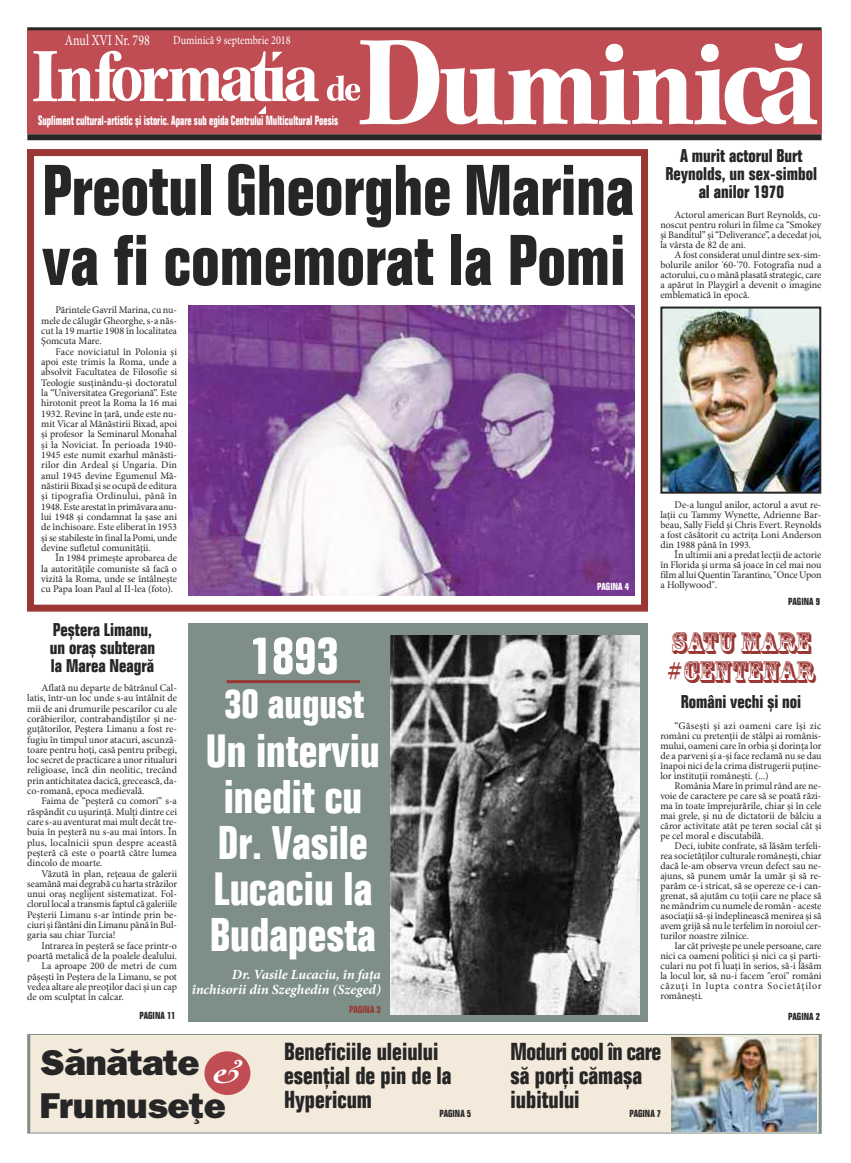
<style>
.page{position:relative;width:851px;height:1163px;background:#fff}
.page>*{position:absolute;margin:0;border:0;box-sizing:border-box;transform-origin:0 0}
.t1{font:79.3px "IZ Kepler Std Bold";color:#fff;scale:.95 1}
.t2{font:condensed 70px/70px "IZ BC Folio";letter-spacing:-.005em;color:#272627}
.t3{font:condensed 52px "IZ BC Folio";color:#fff}
.t4{font:condensed 46px/46px "IZ BC Folio";color:#fff;text-align:center}
.t5{font:condensed 41px "IZ BC Folio";color:#fff}
.t6{font:800 36px "H Franklin Gothic";letter-spacing:-.01em;color:#272627}
.t7{font:33px "MI Cochin Rom T1";color:#fff}
.t8{font:29px/29px "Rosewood Std";color:#9a3734}
.t9{font:condensed 24px/24px "IZ BC Folio";color:#272627}
.t10{font:condensed 24px/24px "IZ BC Folio";letter-spacing:-.02em;color:#272627}
.t11{font:condensed 18px/18px "IZ BC Folio";color:#272627}
.t12{font:15px "IZ Minion Pro Regular";color:#fff;scale:.8 1}
.t13{font:14px/15.2px "IZ Minion Pro Bold It";color:#fff;text-align:right}
.t14{font:condensed 13px "IZ BC Folio";color:#fff;scale:.8 1}
.t15{font:12px "IZ Minion Pro Regular";color:#fff;scale:.85 1}
.t16{font:10px/10.3px "IZ Minion Pro Regular";color:#272627;text-align:justify}
.t17{font:condensed 10px "IZ BC Folio";color:#272627}
.t18{font:condensed 10px "IZ BC Folio";color:#fff}
.t19{font:condensed 10px "IZ BC Folio";color:#9a3734}
</style>
<div class="page">
<div style="left:27px;top:1033px;width:794px;height:99px;background:#f4eadb"></div>
<img style="left:671px;top:1037px;width:145px;height:94px">
<div style="left:204px;top:1051px;width:46px;height:43px;background:#bf4d53;border-radius:50%"></div>
<hr style="left:27px;top:1033px;width:794px;height:1px;background:#7d8f87">
<hr style="left:27px;top:1034px;width:3px;height:98px;background:#7d8f87">
<hr style="left:27px;top:1132px;width:794px;height:1px;background:#7d8f87">
<hr style="left:818px;top:1033px;width:3px;height:100px;background:#7d8f87">
<div style="left:27px;top:134px;width:794px;height:6px;background:#272627"></div>
<div style="left:27px;top:30px;width:794px;height:104px;background:#bf4d53"></div>
<svg style="left:58px;top:51px;width:261px;height:63px"></svg>
<svg style="left:327px;top:40px;width:490px;height:84px"></svg>
<hr style="left:27px;top:27px;width:794px;height:3px;background:#272627">
<div style="left:27px;top:149px;width:621px;height:462px;border:7px solid #9a3734"></div>
<img style="left:663px;top:309px;width:155px;height:181px">
<div style="left:660px;top:306px;width:161px;height:187px;border:2px solid #272627"></div>
<div style="left:188px;top:623px;width:460px;height:398px;background:#7d8f87"></div>
<img style="left:390px;top:636px;width:249px;height:378px">
<img style="left:188px;top:306px;width:446px;height:289px">
<hr style="left:226px;top:680px;width:134px;height:3px;background:#9a3734">
<h1 class="t1" style="left:32px;top:45px;width:30px">I</h1>
<h3 class="t12" style="left:65px;top:34px;width:108px">Anul XVI Nr. 798</h3>
<p class="t15" style="left:173px;top:36px;width:140px">Duminic[ 9 septembrie 2018</p>
<h3 class="t14" style="left:38px;top:115px;width:376px">Supliment cultural-artistic ;i istoric. Apare sub egida Centrului Multicultural Poesis</h3>
<h2 class="t2" style="left:42px;top:161px;width:593px">Preotul Gheorghe Marina va fi comemorat la Pomi</h2>
<p class="t16" style="left:41px;top:306px;width:137px;text-indent:14px">Părintele Gavril Marina, cu nu&shy;mele de călugăr Gheorghe, s-a năs&shy;cut la 19 martie 1908 în localitatea Şomcuta Mare.</p>
<p class="t16" style="left:41px;top:347px;width:137px;text-indent:14px">Face noviciatul în Polonia și apoi este trimis la Roma, unde a absolvit Facultatea de Filosofie si Teologie susținându-și doctoratul la “Universitatea Gregoriană”. Este hirotonit preot la Roma la 16 mai 1932. Revine în țar[, unde este nu&shy;mit Vicar al Mănăstirii Bixad, apoi și profesor la Seminarul Monahal și la Noviciat. În perioada 1940- 1945 este numit exarhul mănăsti&shy;rilor din Ardeal și Ungaria. Din anul 1945 devine Egumenul Mă&shy;năstirii Bixad și se ocupă de editura și tipografia Ordinului, până în 1948. Este arestat în prim[vara anu&shy;lui 1948 și condamnat la șase ani de închisoare. Este eliberat în 1953 și se stabileste în final la Pomi, unde devine sufletul comunității.</p>
<p class="t16" style="left:41px;top:554px;width:137px;text-indent:14px">În 1984 prime;te aprobarea de la autoritățile comuniste să facă o vizită la Roma, unde se întâlne;te cu Papa Ioan Paul al II-lea (foto).</p>
<p class="t18" style="left:597px;top:582px;width:33px">PAGINA 4</p>
<h3 class="t11" style="left:50px;top:622px;width:106px">Pe;tera Limanu, un ora; subteran la Marea Neagr[</h3>
<p class="t16" style="left:27px;top:683px;width:151px;text-indent:14px">Aflată nu departe de bătrânul Cal&shy;latis, într-un loc unde s-au întâlnit de mii de ani drumurile pescarilor cu ale corăbierilor, contrabandiştilor şi ne&shy;guţătorilor, Peştera Limanu a fost re&shy;fugiu în timpul unor atacuri, ascunză&shy;toare pentru hoţi, casă pentru pribegi, loc secret de practicare a unor ritualuri religioase, încă din neolitic, trecând prin antichitatea dacică, grecească, da&shy;co-romană, epoca medievală.</p>
<p class="t16" style="left:27px;top:796px;width:151px;text-indent:14px">Faima de “peşteră cu comori” s-a răspândit cu uşurinţă. Mulţi dintre cei care s-au aventurat mai mult decât tre&shy;buia în peşteră nu s-au mai întors. În plus, localnicii spun despre această peşteră că este o poartă către lumea dincolo de moarte.</p>
<p class="t16" style="left:27px;top:869px;width:151px;text-indent:14px">Văzută în plan, reţeaua de galerii seamănă mai degrabă cu harta străzilor unui oraş neglijent sistematizat. Fol&shy;clorul local a transmis faptul că galeriile Peşterii Limanu s-ar întinde prin be&shy;ciuri şi fântâni din Limanu până în Bul&shy;garia sau chiar Turcia!</p>
<p class="t16" style="left:41px;top:941px;width:137px">Intrarea în peşteră se face printr-o</p>
<p class="t16" style="left:27px;top:951px;width:151px">poartă metalică de la poalele dealului.</p>
<p class="t16" style="left:41px;top:961px;width:137px">La aproape 200 de metri de cum</p>
<p class="t16" style="left:27px;top:972px;width:151px">păşeşti în Peştera de la Limanu, se pot</p>
<p class="t16" style="left:27px;top:982px;width:151px">vedea altare ale preoţilor daci şi un cap</p>
<p class="t16" style="left:27px;top:992px;width:98px">de om sculptat în calcar.</p>
<h3 class="t3" style="left:250px;top:636px;width:90px">1893</h3>
<h3 class="t5" style="left:224px;top:688px;width:142px">30 august</h3>
<h3 class="t4" style="left:206px;top:731px;width:175px">Un interviu inedit cu<br>Dr. Vasile<br>Lucaciu la<br>Budapesta</h3>
<h3 class="t13" style="left:192px;top:968px;width:190px">Dr. Vasile Lucaciu, `n fa\a `nchisorii din Szeghedin (Szeged)</h3>
<h3 class="t11" style="left:665px;top:148px;width:153px;text-align:center">A murit actorul Burt<br>Reynolds, un sex-simbol al anilor 1970</h3>
<p class="t16" style="left:660px;top:210px;width:163px;line-height:10px;text-indent:14px">Actorul american Burt Reynolds, cu&shy;noscut pentru roluri în filme ca “Smokey şi Banditul” şi “Deliverance”, a decedat joi, la vârsta de 82 de ani.</p>
<p class="t16" style="left:660px;top:250px;width:163px;line-height:10px;text-indent:14px">A fost considerat unul dintre sex-sim&shy;bolurile anilor '60-'70. Fotografia nud a actorului, cu o mână plasată strategic, care a apărut în Playgirl a devenit o imagine emblematică în epocă.</p>
<p class="t16" style="left:660px;top:500px;width:163px;line-height:10px;text-indent:14px">De-a lungul anilor, actorul a avut re&shy;laţii cu Tammy Wynette, Adrienne Bar&shy;beau, Sally Field şi Chris Evert. Reynolds a fost căsătorit cu actriţa Loni Anderson din 1988 până `n 1993.</p>
<p class="t16" style="left:660px;top:550px;width:163px;line-height:10px;text-indent:14px">~n ultimii ani a predat lecţii de actorie în Florida ;i urma să joace în cel mai nou film al lui Quentin Tarantino, "Once Upon a Hollywood".</p>
<p class="t17" style="left:788px;top:597px;width:33px">PAGINA 9</p>
<h3 class="t8" style="left:666px;top:628px;width:150px">SATU MARE #CENTENAR</h3>
<p class="t16" style="left:660px;top:721px;width:163px;line-height:10px;text-indent:14px">“G[se;ti ;i azi oameni care `;i zic rom]ni cu preten\ii de st]lpi ai rom]nis&shy;mului, oameni care `n orbia ;i dorin\a lor de a parveni ;i a-;i face reclam[ nu se dau `napoi nici de la crima distrugerii pu\ine&shy;lor institu\ii rom]ne;ti. (...)</p>
<p class="t16" style="left:660px;top:781px;width:163px;line-height:10px;text-indent:14px">Rom]nia Mare `n primul r]nd are ne&shy;voie de caractere pe care s[ se poat[ r[zi&shy;ma `n toate `mprejur[rile, chiar ;i `n cele mai grele, ;i nu de dictatorii de b]lciu a c[ror activitate at]t pe teren social c]t ;i pe cel moral e discutabil[.</p>
<p class="t16" style="left:660px;top:841px;width:163px;line-height:10px;text-indent:14px">Deci, iubite confrate, s[ l[s[m terfeli&shy;rea societ[\ilor culturale rom]ne;ti, chiar dac[ le-am observa vreun defect sau ne&shy;ajuns, s[ punem um[r la um[r ;i s[ re&shy;par[m ce-i stricat, s[ se opereze ce-i can&shy;grenat, s[ ajut[m cu to\ii care ne place s[ ne m]ndrim cu numele de rom]n - aceste asocia\ii s[-;i `ndeplineasc[ menirea ;i s[ avem grij[ s[ nu le terfelim `n noroiul cer&shy;turilor noastre zilnice.</p>
<p class="t16" style="left:660px;top:941px;width:163px;line-height:10px;text-indent:14px">Iar c]t prive;te pe unele persoane, care nici ca oameni politici ;i nici ca ;i parti&shy;culari nu pot fi lua\i `n serios, s[-i l[s[m la locul lor, s[ nu-i facem "eroi" rom]ni c[zu\i `n lupta contra Societ[\ilor rom]ne;ti.</p>
<h3 class="t11" style="left:680px;top:693px;width:122px">Rom]ni vechi ;i noi</h3>
<p class="t19" style="left:349px;top:1005px;width:33px">PAGINA 3</p>
<p class="t17" style="left:139px;top:1011px;width:38px">PAGINA 11</p>
<p class="t17" style="left:788px;top:1012px;width:33px">PAGINA 2</p>
<h3 class="t6" style="left:40px;top:1041px;width:161px">S`n`tate</h3>
<h3 class="t9" style="left:284px;top:1041px;width:169px">Beneficiile uleiului esen\ial de pin de la<br>Hypericum</h3>
<p class="t17" style="left:439px;top:1109px;width:33px">PAGINA 5</p>
<h3 class="t7" style="left:213px;top:1052px;width:31px">&amp;</h3>
<h3 class="t6" style="left:40px;top:1083px;width:188px">Frumuse]e</h3>
<h3 class="t10" style="left:510px;top:1041px;width:152px">Moduri cool în care s[ por\i c[ma;a iubitului</h3>
<p class="t17" style="left:629px;top:1109px;width:33px">PAGINA 7</p>
</div>
